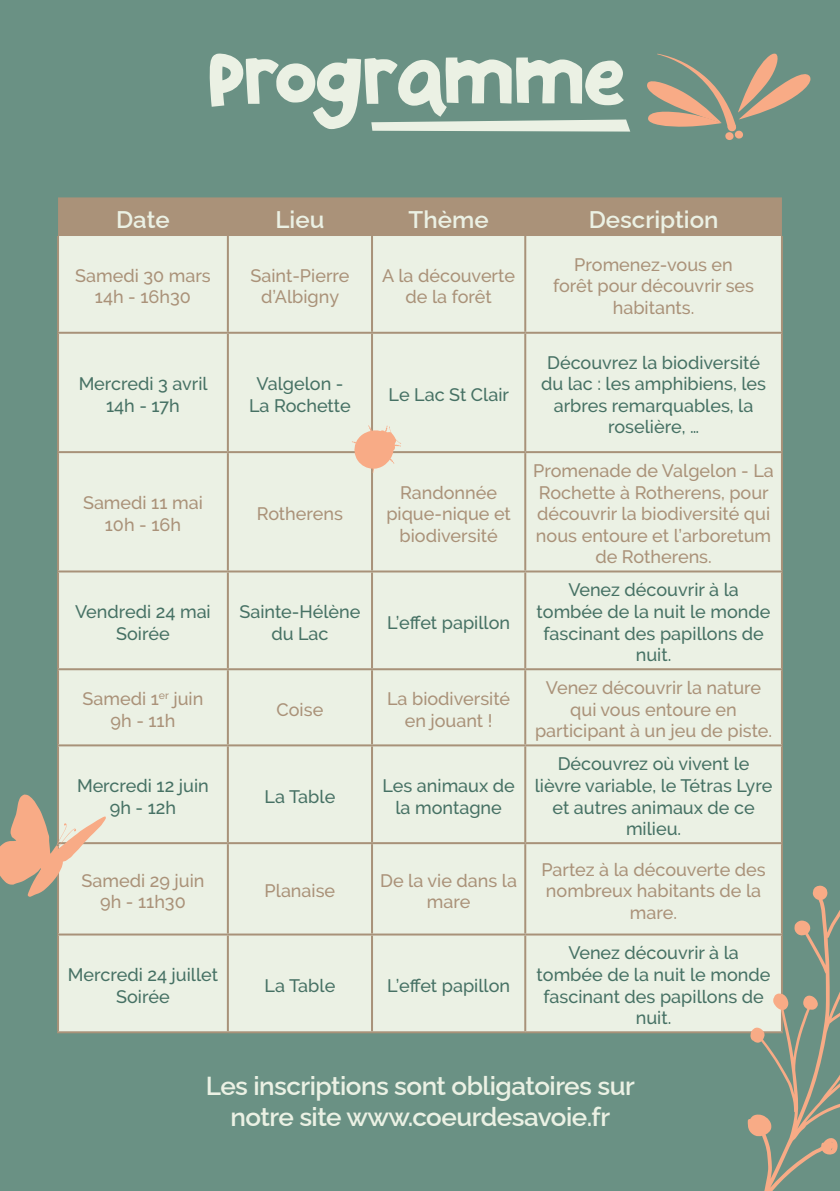
<style>
.page{position:relative;width:840px;height:1191px;background:#fff}
.page>*{position:absolute;margin:0;border:0;box-sizing:border-box;transform-origin:0 0}
.t1{font:600 26px/31.2px "Raleway";letter-spacing:-.02em;color:#ebf1e4;text-align:center}
.t2{font:600 24px "Raleway";color:#ebf1e4}
.t3{font:500 18px/21.6px "Raleway";color:#aa9279;text-align:center}
.t4{font:500 18px/21.6px "Raleway";color:#467164;text-align:center}
</style>
<div class="page">
<div style="left:0;top:0;width:839px;height:1191px;background:#6a9184"></div>
<svg style="left:209px;top:53px;width:421px;height:79px"></svg>
<svg style="left:647px;top:53px;width:164px;height:79px"></svg>
<svg style="left:724px;top:132px;width:9px;height:8px"></svg>
<svg style="left:734px;top:130px;width:9px;height:9px"></svg>
<div style="left:58px;top:197px;width:723px;height:39px;background:#aa9279"></div>
<div style="left:59px;top:236px;width:721px;height:795px;background:#ebf1e4"></div>
<hr style="left:371px;top:334px;width:2px;height:117px;background:#a89279">
<hr style="left:372px;top:451px;width:153px;height:2px;background:#a89279">
<hr style="left:372px;top:570px;width:153px;height:2px;background:#a89279">
<hr style="left:228px;top:451px;width:144px;height:2px;background:#a89279">
<hr style="left:371px;top:453px;width:2px;height:117px;background:#a89279">
<hr style="left:57px;top:453px;width:2px;height:117px;background:#a89279">
<hr style="left:227px;top:453px;width:2px;height:117px;background:#a89279">
<hr style="left:228px;top:570px;width:144px;height:2px;background:#a89279">
<hr style="left:371px;top:572px;width:2px;height:96px;background:#a89279">
<hr style="left:228px;top:668px;width:144px;height:2px;background:#a89279">
<hr style="left:371px;top:670px;width:2px;height:74px;background:#a89279">
<hr style="left:372px;top:668px;width:153px;height:2px;background:#a89279">
<hr style="left:372px;top:744px;width:153px;height:2px;background:#a89279">
<hr style="left:57px;top:670px;width:2px;height:74px;background:#a89279">
<hr style="left:227px;top:670px;width:2px;height:74px;background:#a89279">
<hr style="left:228px;top:744px;width:144px;height:2px;background:#a89279">
<hr style="left:371px;top:746px;width:2px;height:96px;background:#a89279">
<hr style="left:228px;top:842px;width:144px;height:2px;background:#a89279">
<hr style="left:371px;top:844px;width:2px;height:89px;background:#a89279">
<hr style="left:372px;top:842px;width:153px;height:2px;background:#a89279">
<hr style="left:57px;top:844px;width:2px;height:89px;background:#a89279">
<hr style="left:227px;top:844px;width:2px;height:89px;background:#a89279">
<hr style="left:57px;top:746px;width:2px;height:96px;background:#a89279">
<hr style="left:57px;top:744px;width:171px;height:2px;background:#a89279">
<hr style="left:227px;top:746px;width:2px;height:96px;background:#a89279">
<hr style="left:57px;top:842px;width:171px;height:2px;background:#a89279">
<hr style="left:57px;top:572px;width:2px;height:96px;background:#a89279">
<hr style="left:57px;top:570px;width:171px;height:2px;background:#a89279">
<hr style="left:227px;top:572px;width:2px;height:96px;background:#a89279">
<hr style="left:57px;top:668px;width:171px;height:2px;background:#a89279">
<hr style="left:57px;top:334px;width:2px;height:117px;background:#a89279">
<hr style="left:227px;top:334px;width:2px;height:117px;background:#a89279">
<hr style="left:57px;top:451px;width:171px;height:2px;background:#a89279">
<hr style="left:372px;top:933px;width:153px;height:2px;background:#a89279">
<hr style="left:372px;top:1031px;width:153px;height:2px;background:#a89279">
<hr style="left:228px;top:933px;width:144px;height:2px;background:#a89279">
<hr style="left:371px;top:935px;width:2px;height:96px;background:#a89279">
<hr style="left:228px;top:1031px;width:144px;height:2px;background:#a89279">
<hr style="left:57px;top:935px;width:2px;height:96px;background:#a89279">
<hr style="left:57px;top:933px;width:171px;height:2px;background:#a89279">
<hr style="left:227px;top:935px;width:2px;height:96px;background:#a89279">
<hr style="left:57px;top:1031px;width:171px;height:2px;background:#a89279">
<hr style="left:57px;top:236px;width:2px;height:96px;background:#a89279">
<hr style="left:57px;top:332px;width:171px;height:2px;background:#a89279">
<hr style="left:227px;top:236px;width:2px;height:96px;background:#a89279">
<hr style="left:228px;top:332px;width:144px;height:2px;background:#a89279">
<hr style="left:371px;top:236px;width:2px;height:96px;background:#a89279">
<hr style="left:372px;top:332px;width:153px;height:2px;background:#a89279">
<hr style="left:524px;top:236px;width:2px;height:96px;background:#a89279">
<hr style="left:780px;top:236px;width:2px;height:96px;background:#a89279">
<hr style="left:524px;top:334px;width:2px;height:117px;background:#a89279">
<hr style="left:525px;top:332px;width:257px;height:2px;background:#a89279">
<hr style="left:780px;top:334px;width:2px;height:117px;background:#a89279">
<hr style="left:524px;top:453px;width:2px;height:117px;background:#a89279">
<hr style="left:525px;top:451px;width:257px;height:2px;background:#a89279">
<hr style="left:780px;top:453px;width:2px;height:117px;background:#a89279">
<hr style="left:524px;top:572px;width:2px;height:96px;background:#a89279">
<hr style="left:525px;top:570px;width:257px;height:2px;background:#a89279">
<hr style="left:780px;top:572px;width:2px;height:96px;background:#a89279">
<hr style="left:524px;top:670px;width:2px;height:74px;background:#a89279">
<hr style="left:525px;top:668px;width:257px;height:2px;background:#a89279">
<hr style="left:780px;top:670px;width:2px;height:74px;background:#a89279">
<hr style="left:524px;top:746px;width:2px;height:96px;background:#a89279">
<hr style="left:525px;top:744px;width:257px;height:2px;background:#a89279">
<hr style="left:780px;top:746px;width:2px;height:96px;background:#a89279">
<hr style="left:524px;top:844px;width:2px;height:89px;background:#a89279">
<hr style="left:525px;top:842px;width:257px;height:2px;background:#a89279">
<hr style="left:780px;top:844px;width:2px;height:89px;background:#a89279">
<hr style="left:524px;top:935px;width:2px;height:96px;background:#a89279">
<hr style="left:525px;top:933px;width:257px;height:2px;background:#a89279">
<hr style="left:525px;top:1031px;width:257px;height:2px;background:#a89279">
<svg style="left:351px;top:425px;width:50px;height:48px;background:#f0cab0"></svg>
<svg style="left:0;top:794px;width:106px;height:103px"></svg>
<svg style="left:740px;top:885px;width:99px;height:306px"></svg>
<p class="t2" style="left:116px;top:200px;width:55px">Date</p>
<p class="t2" style="left:275px;top:200px;width:50px">Lieu</p>
<p class="t2" style="left:408px;top:200px;width:81px">Thème</p>
<p class="t2" style="left:588px;top:200px;width:131px">Description</p>
<p class="t3" style="left:75px;top:264px;width:137px">Samedi 30 mars</p>
<p class="t3" style="left:95px;top:286px;width:97px">14h - 16h30</p>
<p class="t3" style="left:250px;top:264px;width:101px">Saint-Pierre d’Albigny</p>
<p class="t3" style="left:382px;top:264px;width:134px">A la découverte de la forêt</p>
<p class="t3" style="left:552px;top:253px;width:202px">Promenez-vous en forêt pour découvrir ses habitants.</p>
<p class="t4" style="left:79px;top:373px;width:130px">Mercredi 3 avril</p>
<p class="t4" style="left:106px;top:394px;width:75px">14h - 17h</p>
<p class="t3" style="left:83px;top:492px;width:121px">Samedi 11 mai</p>
<p class="t3" style="left:105px;top:514px;width:78px">10h - 16h</p>
<p class="t4" style="left:75px;top:601px;width:137px">Vendredi 24 mai</p>
<p class="t4" style="left:116px;top:622px;width:55px">Soirée</p>
<p class="t3" style="left:82px;top:688px;width:122px">Samedi 1<sup>er</sup> juin</p>
<p class="t3" style="left:110px;top:709px;width:66px">9h - 11h</p>
<p class="t4" style="left:77px;top:774px;width:133px">Mercredi 12 juin</p>
<p class="t4" style="left:110px;top:796px;width:68px">9h - 12h</p>
<p class="t3" style="left:81px;top:869px;width:124px">Samedi 29 juin</p>
<p class="t3" style="left:100px;top:891px;width:87px">9h - 11h30</p>
<p class="t4" style="left:68px;top:964px;width:152px">Mercredi 24 juillet</p>
<p class="t4" style="left:116px;top:985px;width:55px">Soirée</p>
<p class="t4" style="left:256px;top:373px;width:88px">Valgelon -</p>
<p class="t4" style="left:249px;top:394px;width:103px">La Rochette</p>
<p class="t3" style="left:257px;top:503px;width:88px">Rotherens</p>
<p class="t4" style="left:388px;top:384px;width:122px">Le Lac St Clair</p>
<p class="t3" style="left:386px;top:481px;width:126px">Randonnée pique-nique et biodiversité</p>
<p class="t4" style="left:239px;top:601px;width:122px">Sainte-Hélène du Lac</p>
<p class="t4" style="left:387px;top:611px;width:124px">L’effet papillon</p>
<p class="t4" style="left:540px;top:351px;width:226px">Découvrez la biodiversité du lac : les amphibiens, les arbres remarquables, la roselière, …</p>
<p class="t3" style="left:533px;top:460px;width:242px">Promenade de Valgelon - La<br>Rochette à Rotherens, pour découvrir la biodiversité qui nous entoure et l’arboretum de Rotherens.</p>
<p class="t4" style="left:536px;top:579px;width:235px">Venez découvrir à la tombée de la nuit le monde fascinant des papillons de nuit.</p>
<p class="t3" style="left:276px;top:698px;width:48px">Coise</p>
<p class="t3" style="left:387px;top:688px;width:125px">La biodiversité en jouant !</p>
<p class="t3" style="left:534px;top:677px;width:238px">Venez découvrir la nature qui vous entoure en participant à un jeu de piste.</p>
<p class="t4" style="left:264px;top:785px;width:72px">La Table</p>
<p class="t4" style="left:382px;top:774px;width:134px">Les animaux de la montagne</p>
<p class="t4" style="left:534px;top:753px;width:239px">Découvrez où vivent le lièvre variable, le Tétras Lyre et autres animaux de ce milieu.</p>
<p class="t3" style="left:264px;top:880px;width:72px">Planaise</p>
<p class="t3" style="left:380px;top:869px;width:138px">De la vie dans la mare</p>
<p class="t3" style="left:541px;top:858px;width:226px">Partez à la découverte des nombreux habitants de la mare.</p>
<p class="t4" style="left:264px;top:974px;width:72px">La Table</p>
<p class="t4" style="left:387px;top:974px;width:124px">L’effet papillon</p>
<p class="t4" style="left:536px;top:942px;width:235px">Venez découvrir à la tombée de la nuit le monde fascinant des papillons de nuit.</p>
<p class="t1" style="left:206px;top:1067px;width:430px">Les inscriptions sont obligatoires sur notre site www.coeurdesavoie.fr</p>
</div>
